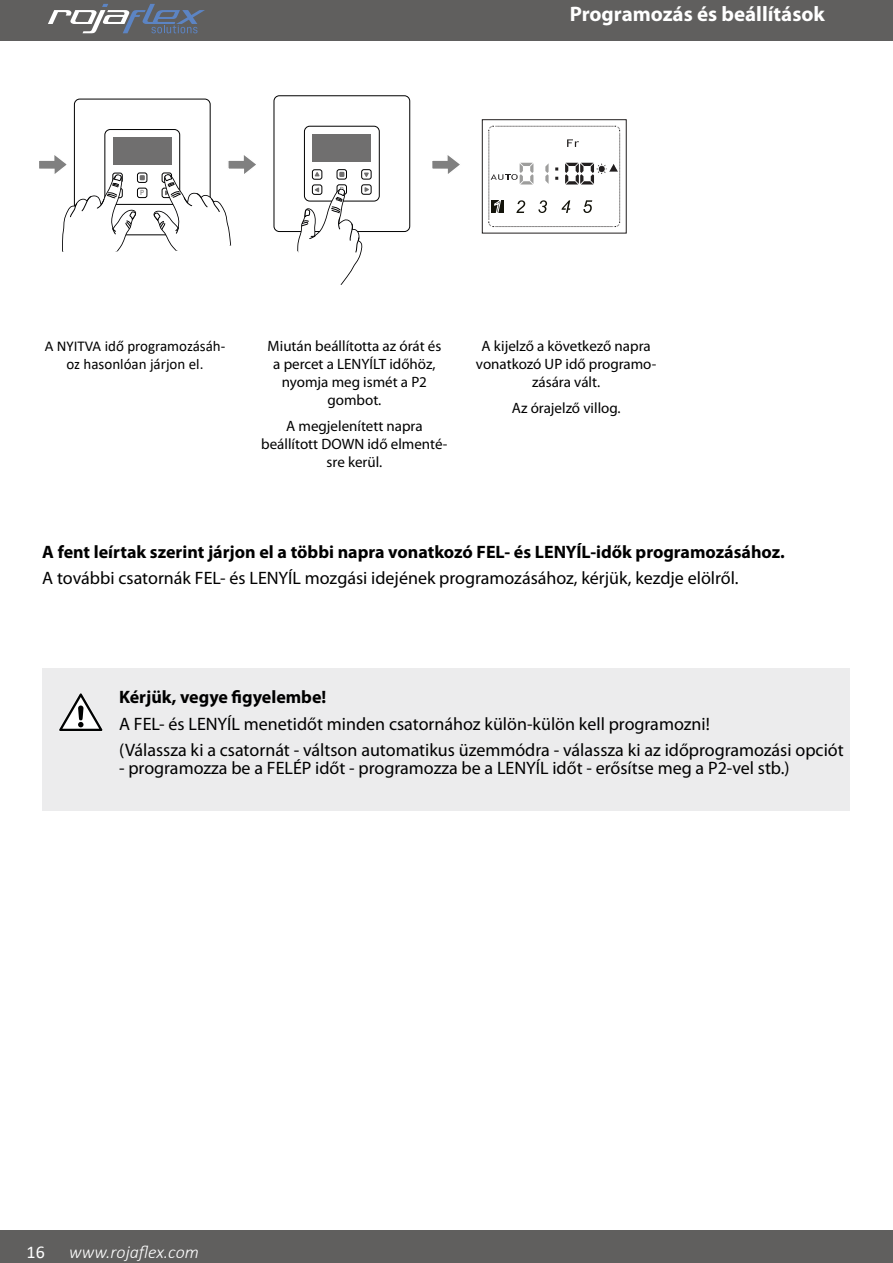
<style>
.page{position:relative;width:893px;height:1263px;background:#fff}
.page>*{position:absolute;margin:0;border:0;box-sizing:border-box;transform-origin:0 0}
.t1{font:700 21px "Myriad Pro";color:#fff}
.t2{font:18px/26.5px "Myriad Pro";color:#000}
.t3{font:700 18px "Myriad Pro";color:#000}
.t4{font:italic 300 18px "Calibri";color:#fff}
.t5{font:18px "Calibri";color:#fff}
.t6{font:15px/18px "Myriad Pro";color:#000;text-align:center}
.t7{font:15px/18px "Calibri";color:#000;text-align:center}
.t8{font:7.65px "Myriad Pro";color:#706f6f}
</style>
<div class="page">
<div style="left:0;top:0;width:893px;height:41px;background:#605f5e"></div>
<div style="left:0;top:1230px;width:893px;height:33px;background:#605f5e"></div>
<svg style="left:48px;top:4px;width:157px;height:29px"></svg>
<svg style="left:432px;top:155px;width:28px;height:19px"></svg>
<div style="left:482px;top:119px;width:145px;height:114px;border:1px solid #221f1f"></div>
<svg style="left:489px;top:126px;width:131px;height:101px"></svg>
<div style="left:596px;top:174px;width:22px;height:12px;background:#fff"></div>
<div style="left:74px;top:99px;width:136px;height:136px;border:1px solid #000;border-radius:5px"></div>
<div style="left:105px;top:129px;width:75px;height:76px;border:1px solid #000;border-radius:5px"></div>
<div style="left:137px;top:173px;width:10px;height:10px;border:1px solid #000;border-radius:2px"></div>
<div style="left:137px;top:188px;width:10px;height:10px;border:1px solid #000;border-radius:2px"></div>
<div style="left:113px;top:137px;width:58px;height:28px;background:#706f6f"></div>
<svg style="left:39px;top:152px;width:106px;height:100px"></svg>
<svg style="left:153px;top:152px;width:103px;height:99px"></svg>
<div style="left:274px;top:96px;width:136px;height:136px;border:1px solid #000;border-radius:5px"></div>
<div style="left:304px;top:126px;width:75px;height:75px;border:1px solid #000;border-radius:5px"></div>
<div style="left:361px;top:169px;width:10px;height:10px;border:1px solid #000;border-radius:2px"></div>
<div style="left:312px;top:170px;width:10px;height:9px;border:1px solid #000;border-radius:2px"></div>
<div style="left:337px;top:169px;width:10px;height:10px;border:1px solid #000;border-radius:2px"></div>
<div style="left:361px;top:185px;width:10px;height:9px;border:1px solid #000;border-radius:2px"></div>
<div style="left:312px;top:134px;width:59px;height:28px;background:#706f6f"></div>
<svg style="left:296px;top:172px;width:73px;height:113px"></svg>
<div style="left:43px;top:669px;width:807px;height:142px;background:#ececed"></div>
<svg style="left:59px;top:693px;width:44px;height:38px"></svg>
<p class="t1" style="left:570px;top:2px;width:257px">Programozás és beállítások</p>
<p class="t8" style="left:140px;top:188px;width:6px">P</p>
<p class="t8" style="left:340px;top:185px;width:6px">P</p>
<p class="t7" style="left:45px;top:336px;width:182px">A NYITVA idő programozásáh&shy;oz hasonlóan járjon el.</p>
<p class="t6" style="left:268px;top:337px;width:175px">Miután beállította az órát és a percet a LENYÍLT időhöz, nyomja meg ismét a P2 gombot.</p>
<p class="t6" style="left:261px;top:417px;width:188px">A megjelenített napra beállított DOWN idő elmenté&shy;sre kerül.</p>
<p class="t6" style="left:476px;top:337px;width:182px">A kijelző a következő napra vonatkozó UP idő programo&shy;zására vált.</p>
<p class="t6" style="left:512px;top:399px;width:111px">Az órajelző villog.</p>
<p class="t3" style="left:42px;top:541px;width:744px">A fent leírtak szerint járjon el a többi napra vonatkozó FEL- és LENYÍL-idők programozásához.</p>
<p class="t2" style="left:42px;top:565px;width:698px">A további csatornák FEL- és LENYÍL mozgási idejének programozásához, kérjük, kezdje elölről.</p>
<p class="t3" style="left:119px;top:687px;width:209px">Kérjük, vegye figyelembe!</p>
<p class="t2" style="left:119px;top:711px;width:726px">A FEL- és LENYÍL menetidőt minden csatornához külön-külön kell programozni!<br>(Válassza ki a csatornát - váltson automatikus üzemmódra - válassza ki az időprogramozási opciót</p>
<p class="t2" style="left:119px;top:755px;width:672px">- programozza be a FELÉP időt - programozza be a LENYÍL időt - erősítse meg a P2-vel stb.)</p>
<p class="t5" style="left:27px;top:1239px;width:20px">16</p>
<p class="t4" style="left:69px;top:1241px;width:131px">www.rojaflex.com</p>
</div>
